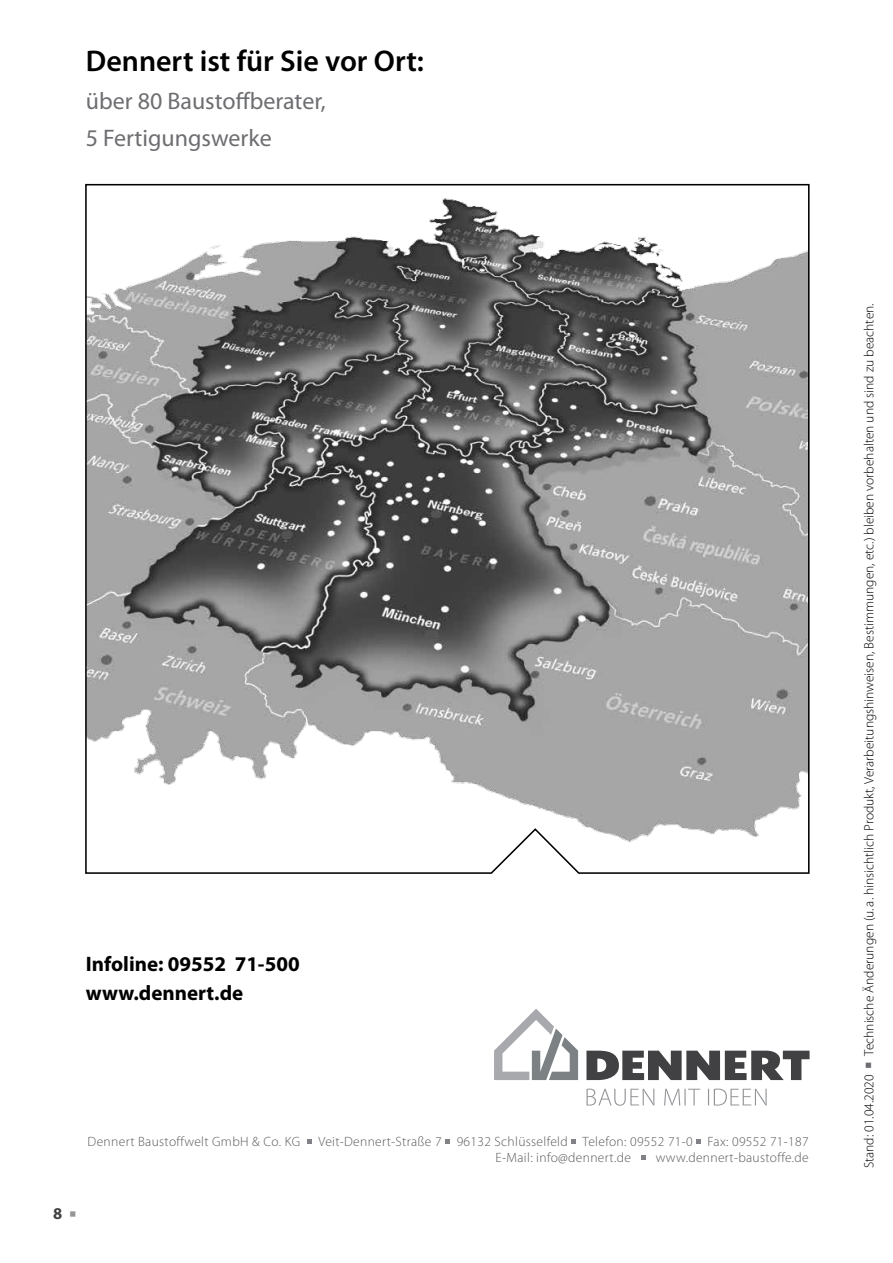
<style>
.page{position:relative;width:893px;height:1263px;background:#fff}
.page>*{position:absolute;margin:0;border:0;box-sizing:border-box;transform-origin:0 0}
.t1{font:600 30px "Myriad Pro";color:#000}
.t2{font:24px/37.3px "Myriad Pro";color:#6d6e71}
.t3{font:700 21px/29.5px "Myriad Pro";color:#000}
.t4{font:700 16.5px "Myriad Pro";color:#414042}
.t5{font:300 13.5px/16.2px "Myriad Pro";letter-spacing:.025em;color:#58595b;text-align:center}
.t6{font:300 13.5px "Myriad Pro";color:#000}
.s1{color:#939598}
.s2{color:#6d6e71}
</style>
<div class="page">
<svg style="left:307px;top:1139px;width:5px;height:5px"></svg>
<svg style="left:445px;top:1139px;width:5px;height:5px"></svg>
<svg style="left:571px;top:1139px;width:5px;height:5px"></svg>
<svg style="left:696px;top:1139px;width:5px;height:5px"></svg>
<svg style="left:641px;top:1155px;width:4px;height:5px"></svg>
<svg style="left:85px;top:183px;width:725px;height:691px"></svg>
<svg style="left:586px;top:1051px;width:224px;height:29px"></svg>
<svg style="left:494px;top:1009px;width:84px;height:71px"></svg>
<svg style="left:586px;top:1088px;width:181px;height:18px"></svg>
<h1 class="t1" style="left:86px;top:42px;width:340px">Dennert ist für Sie vor Ort:</h1>
<h2 class="t2" style="left:86px;top:82px;width:242px">über 80 Baustoffberater,<br>5 Fertigungswerke</h2>
<h3 class="t3" style="left:86px;top:948px;width:215px">Infoline: 09552 71-500 www.dennert.de</h3>
<p class="t5" style="left:88px;top:1133px;width:214px">Dennert Baustoffwelt GmbH &amp; Co. KG</p>
<p class="t5" style="left:318px;top:1133px;width:492px">Veit-Dennert-Straße 7 96132 Schlüsselfeld Telefon: 09552 71-0 Fax: 09552 71-187<br>E-Mail: info@dennert.de</p>
<p class="t5" style="left:656px;top:1149px;width:155px">www.dennert-baustoffe.de</p>
<p class="t4" style="left:53px;top:1203px;width:25px">8 <span class="s1">○</span></p>
<p class="t6" style="left:862px;top:1168px;width:867px;rotate:-90deg">Stand: 01.04.2020 <span class="s2">○</span> Technische Änderungen (u. a. hinsichtlich Produkt, Verarbeitungshinweisen, Bestimmungen, etc.) bleiben vorbehalten und sind zu beachten.</p>
</div>
